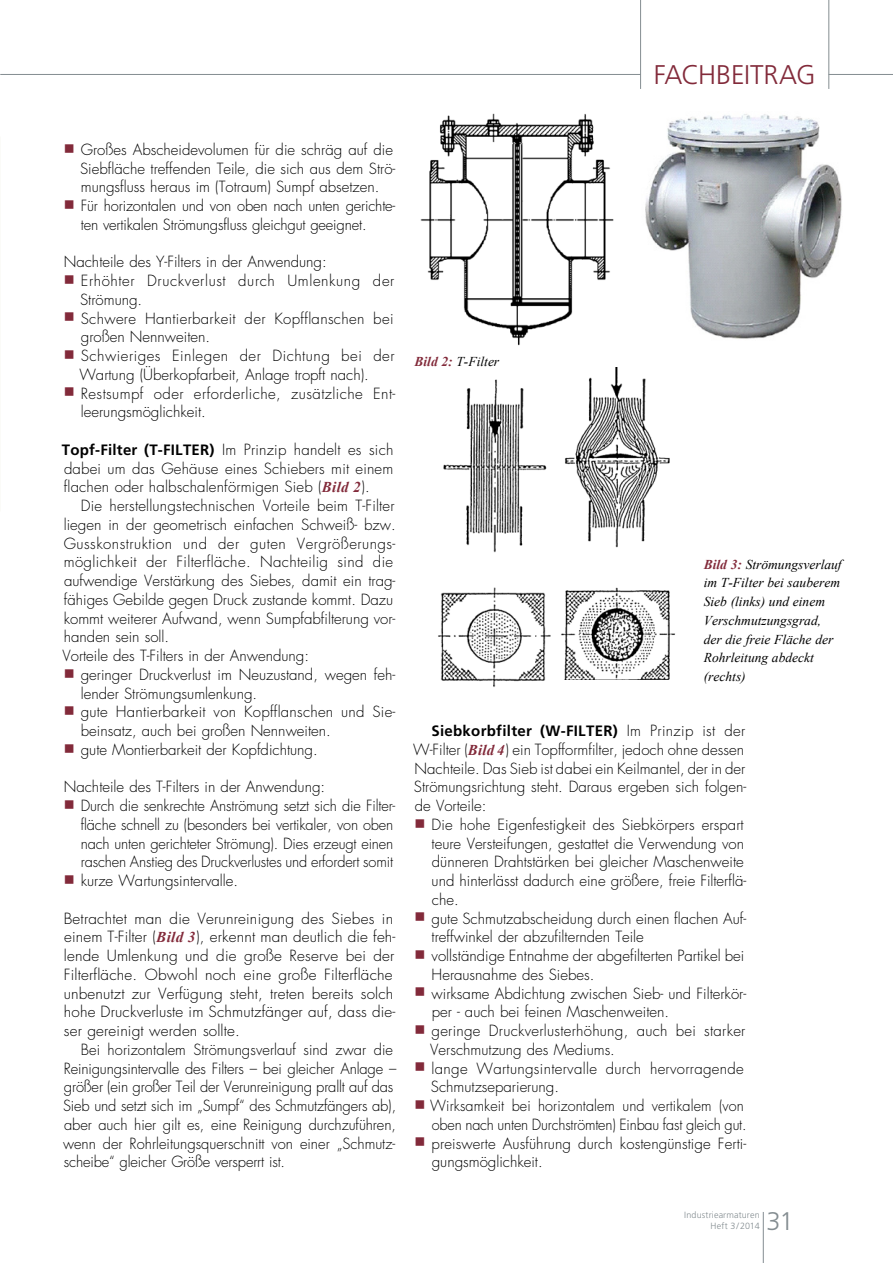
<style>
.page{position:relative;width:893px;height:1263px;background:#fff}
.page>*{position:absolute;margin:0;border:0;box-sizing:border-box;transform-origin:0 0}
.t1{font:300 27px "Frutiger";letter-spacing:-.015em;color:#822a3a}
.t2{font:300 25.5px "Frutiger";color:#848d91}
.IA_Fliesstext_Einzug{font:300 15px/18.8px "Futura";color:#000}
.IA_Fliesstext{font:300 15px/18.8px "Futura";letter-spacing:.01em;color:#000;text-align:justify}
.IA_Fliesstext_Einzug-2{font:300 15px/18.8px "Futura";letter-spacing:.02em;color:#000}
.IA_Fliesstext_Einzug-3{font:300 15px/18.8px "Futura";color:#000;scale:.96 1}
.IA_Fliesstext_Einzug-4{font:300 15px/18.8px "Futura";letter-spacing:.03em;color:#000}
.IA_Fliesstext_Einzug-5{font:300 15px/18.8px "Futura";letter-spacing:.04em;color:#000}
.IA_Bildunterschrift{font:italic 13.5px/18.8px "Times New Roman";color:#000}
.t3{font:300 9px "Frutiger";letter-spacing:.015em;color:#848d91}
.s1{font-family:"Frutiger";font-weight:700}
.s2{font-family:"Times New Roman";font-weight:700;font-style:italic;color:#822a3a}
.s3{font-weight:700;color:#822a3a}
</style>
<div class="page">
<img style="left:420px;top:113px;width:194px;height:233px">
<img style="left:645px;top:114px;width:197px;height:225px">
<img style="left:561px;top:368px;width:114px;height:312px">
<img style="left:438px;top:379px;width:113px;height:308px">
<hr style="left:763px;top:1212px;width:1px;height:51px;background:#848d91">
<hr style="left:640px;top:0;width:1px;height:89px;background:#848d91">
<hr style="left:828px;top:0;width:1px;height:89px;background:#848d91">
<hr style="left:829px;top:74px;width:64px;height:1px;background:#848d91">
<hr style="left:0;top:74px;width:641px;height:1px;background:#848d91">
<h1 class="t1" style="left:654px;top:59px;width:163px">FACHBEITRAG</h1>
<p class="IA_Fliesstext_Einzug" style="left:80px;top:140px;width:317px">Großes Abscheidevolumen für die schräg auf die<br>Siebfläche treffenden Teile, die sich aus dem Strö&shy;mungsfluss heraus im (Totraum) Sumpf absetzen.</p>
<p class="IA_Fliesstext_Einzug" style="left:81px;top:197px;width:316px">Für horizontalen und von oben nach unten gerichte&shy;ten vertikalen Strömungsfluss gleichgut geeignet.</p>
<p class="IA_Fliesstext" style="left:64px;top:253px;width:265px">Nachteile des Y-Filters in der Anwendung:</p>
<p class="IA_Fliesstext_Einzug-5" style="left:80px;top:272px;width:316px">Erhöhter Druckverlust durch Umlenkung der<br>Strömung.</p>
<p class="IA_Fliesstext_Einzug-2" style="left:81px;top:309px;width:314px">Schwere Hantierbarkeit der Kopfflanschen bei großen Nennweiten.</p>
<p class="IA_Fliesstext_Einzug" style="left:79px;top:347px;width:317px">Schwieriges Einlegen der Dichtung bei der<br>Wartung (Überkopfarbeit, Anlage tropft nach).</p>
<p class="IA_Fliesstext_Einzug-4" style="left:81px;top:384px;width:316px">Restsumpf oder erforderliche, zusätzliche Ent&shy;leerungsmöglichkeit.</p>
<p class="IA_Fliesstext" style="left:62px;top:440px;width:333px"><span class="s1">Topf-Filter (T-FILTER)</span> Im Prinzip handelt es sich dabei um das Gehäuse eines Schiebers mit einem flachen oder halbschalenförmigen Sieb (<span class="s2">Bild 2</span>).</p>
<p class="IA_Fliesstext_Einzug" style="left:64px;top:497px;width:334px;text-indent:17px">Die herstellungstechnischen Vorteile beim T-Filter liegen in der geometrisch einfachen Schweiß- bzw.<br>Gusskonstruktion und der guten Vergrößerungs&shy;möglichkeit der Filterfläche. Nachteilig sind die aufwendige Verstärkung des Siebes, damit ein trag&shy;fähiges Gebilde gegen Druck zustande kommt. Dazu kommt weiterer Aufwand, wenn Sumpfabfilterung vor&shy;handen sein soll.</p>
<p class="IA_Fliesstext" style="left:62px;top:647px;width:248px">Vorteile des T-Filters in der Anwendung:</p>
<p class="IA_Fliesstext_Einzug" style="left:81px;top:665px;width:316px">geringer Druckverlust im Neuzustand, wegen feh&shy;lender Strömungsumlenkung.</p>
<p class="IA_Fliesstext_Einzug" style="left:81px;top:703px;width:316px">gute Hantierbarkeit von Kopfflanschen und Sie&shy;beinsatz, auch bei großen Nennweiten.</p>
<p class="IA_Fliesstext_Einzug" style="left:81px;top:740px;width:238px">gute Montierbarkeit der Kopfdichtung.</p>
<p class="IA_Fliesstext" style="left:64px;top:778px;width:263px">Nachteile des T-Filters in der Anwendung:</p>
<p class="IA_Fliesstext_Einzug" style="left:81px;top:797px;width:316px">Durch die senkrechte Anströmung setzt sich die Filter&shy;fläche schnell zu (besonders bei vertikaler, von oben nach unten gerichteter Strömung). Dies erzeugt einen raschen Anstieg des Druckverlustes und erfordert somit</p>
<p class="IA_Fliesstext_Einzug" style="left:81px;top:872px;width:159px">kurze Wartungsintervalle.</p>
<p class="IA_Fliesstext" style="left:64px;top:909px;width:333px;text-align:left">Betrachtet man die Verunreinigung des Siebes in einem T-Filter (<span class="s2">Bild 3</span>), erkennt man deutlich die feh&shy;lende Umlenkung und die große Reserve bei der Filterfläche. Obwohl noch eine große Filterfläche unbenutzt zur Verfügung steht, treten bereits solch hohe Druckverluste im Schmutzfänger auf, dass die&shy;ser gereinigt werden sollte.</p>
<p class="IA_Fliesstext_Einzug" style="left:63px;top:1040px;width:335px;text-indent:18px">Bei horizontalem Strömungsverlauf sind zwar die Reinigungsintervalle des Filters – bei gleicher Anlage – größer (ein großer Teil der Verunreinigung prallt auf das Sieb und setzt sich im „Sumpf“ des Schmutzfängers ab), aber auch hier gilt es, eine Reinigung durchzuführen, wenn der Rohrleitungsquerschnitt von einer „Schmutz&shy;scheibe“ gleicher Größe versperrt ist.</p>
<p class="IA_Bildunterschrift" style="left:415px;top:351px;width:86px"><span class="s3">Bild 2:</span> T-Filter</p>
<p class="IA_Bildunterschrift" style="left:704px;top:554px;width:139px"><span class="s3">Bild 3:</span> Strömungsverlauf im T-Filter bei sauberem<br>Sieb (links) und einem<br>Verschmutzungsgrad, der die freie Fläche der<br>Rohrleitung abdeckt (rechts)</p>
<p class="IA_Fliesstext_Einzug" style="left:413px;top:722px;width:335px;text-indent:18px"><span class="s1">Siebkorbfilter (W-FILTER)</span> Im Prinzip ist der W-Filter (<span class="s2">Bild 4</span>) ein Topfformfilter, jedoch ohne dessen Nachteile. Das Sieb ist dabei ein Keilmantel, der in der Strömungsrichtung steht. Daraus ergeben sich folgen&shy;de Vorteile:</p>
<p class="IA_Fliesstext_Einzug" style="left:432px;top:815px;width:316px">Die hohe Eigenfestigkeit des Siebkörpers erspart teure Versteifungen, gestattet die Verwendung von dünneren Drahtstärken bei gleicher Maschenweite und hinterlässt dadurch eine größere, freie Filterflä&shy;che.</p>
<p class="IA_Fliesstext_Einzug" style="left:432px;top:909px;width:316px">gute Schmutzabscheidung durch einen flachen Auf&shy;treffwinkel der abzufilternden Teile</p>
<p class="IA_Fliesstext_Einzug" style="left:432px;top:947px;width:314px">vollständige Entnahme der abgefilterten Partikel bei<br>Herausnahme des Siebes.</p>
<p class="IA_Fliesstext_Einzug" style="left:432px;top:984px;width:316px">wirksame Abdichtung zwischen Sieb- und Filterkör&shy;per - auch bei feinen Maschenweiten.</p>
<p class="IA_Fliesstext_Einzug-2" style="left:430px;top:1022px;width:317px">geringe Druckverlusterhöhung, auch bei starker<br>Verschmutzung des Mediums.</p>
<p class="IA_Fliesstext_Einzug-2" style="left:431px;top:1059px;width:314px">lange Wartungsintervalle durch hervorragende<br>Schmutzseparierung.</p>
<p class="IA_Fliesstext_Einzug-3" style="left:430px;top:1097px;width:331px">Wirksamkeit bei horizontalem und vertikalem (von oben nach unten Durchströmten) Einbau fast gleich gut.</p>
<p class="IA_Fliesstext_Einzug" style="left:432px;top:1134px;width:316px">preiswerte Ausführung durch kostengünstige Ferti&shy;gungsmöglichkeit.</p>
<p class="t3" style="left:684px;top:1210px;width:77px">Industriearmaturen</p>
<p class="t3" style="left:711px;top:1220px;width:51px">Heft 3/2014</p>
<p class="t2" style="left:766px;top:1206px;width:28px">31</p>
</div>
